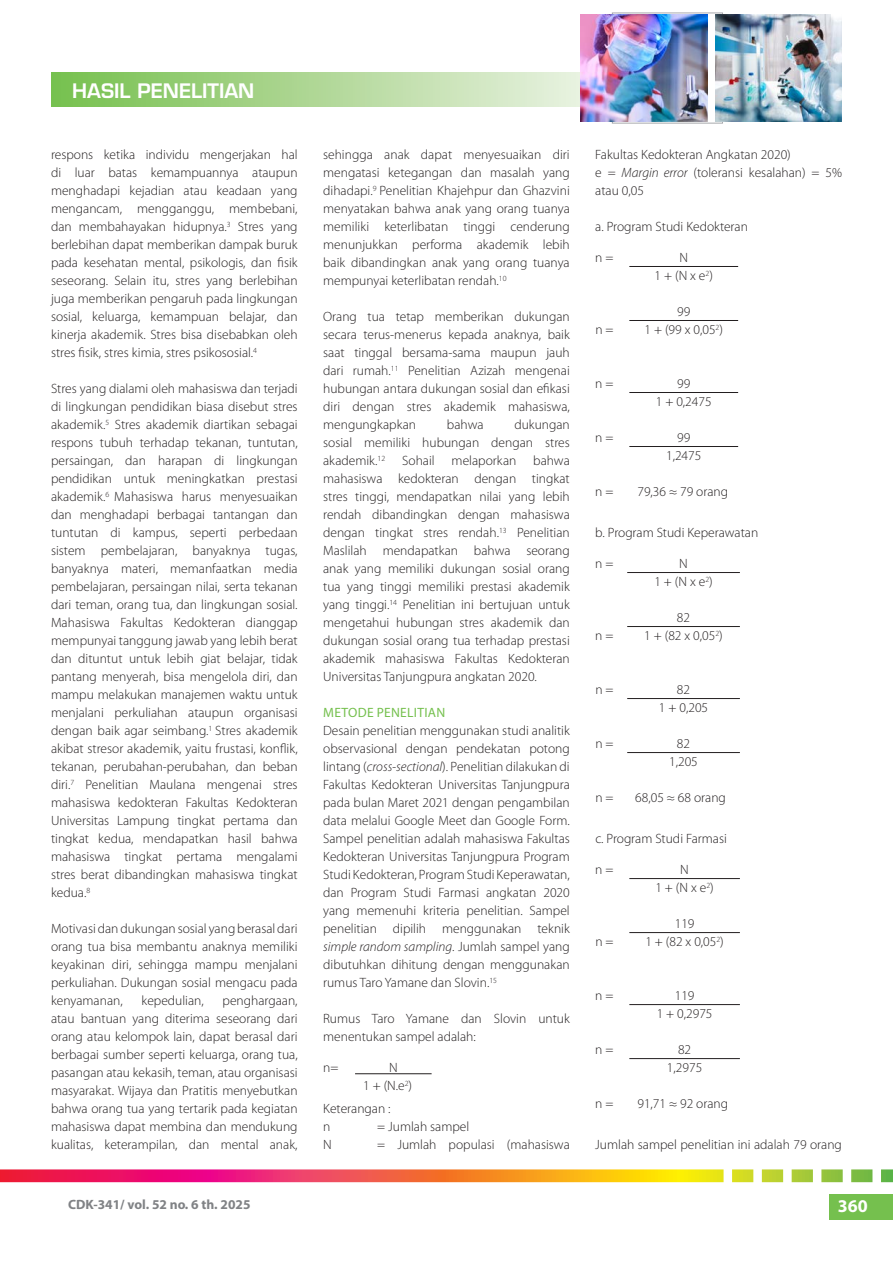
<style>
.page{position:relative;width:893px;height:1263px;background:#fff}
.page>*{position:absolute;margin:0;border:0;box-sizing:border-box;transform-origin:0 0}
.t1{font:600 19.5px "Eurostile LT Std";color:#fff}
.t2{font:700 18px "Myriad Pro";color:#fff}
.t3{font:300 13.5px/18px "Myriad Pro";color:#231f20;text-align:center}
.t4{font:700 13.5px "Myriad Pro";color:#808285}
.t5{font:13.5px "Myriad Pro";letter-spacing:.02em;color:#75c04e}
.s1{font-style:italic}
</style>
<div class="page">
<div style="left:829px;top:1194px;width:64px;height:26px;background:#75c04e"></div>
<svg style="left:0;top:1169px;width:893px;height:13px;background:#e87c50"></svg>
<hr style="left:355px;top:1073px;width:77px;height:1px;background:#231f20">
<hr style="left:629px;top:266px;width:109px;height:1px;background:#231f20">
<hr style="left:629px;top:320px;width:109px;height:1px;background:#231f20">
<hr style="left:629px;top:392px;width:109px;height:1px;background:#231f20">
<hr style="left:629px;top:446px;width:109px;height:1px;background:#231f20">
<hr style="left:627px;top:572px;width:113px;height:1px;background:#231f20">
<hr style="left:627px;top:626px;width:113px;height:1px;background:#231f20">
<hr style="left:627px;top:698px;width:113px;height:1px;background:#231f20">
<hr style="left:627px;top:752px;width:113px;height:1px;background:#231f20">
<hr style="left:629px;top:878px;width:111px;height:1px;background:#231f20">
<hr style="left:629px;top:932px;width:111px;height:1px;background:#231f20">
<hr style="left:629px;top:1004px;width:111px;height:1px;background:#231f20">
<hr style="left:629px;top:1058px;width:111px;height:1px;background:#231f20">
<svg style="left:51px;top:72px;width:530px;height:35px;background:#afd896"></svg>
<div style="left:612px;top:13px;width:111px;height:110px;border:1px solid #a8a9ad"></div>
<img style="left:716px;top:14px;width:126px;height:107px">
<img style="left:581px;top:14px;width:126px;height:107px">
<h1 class="t1" style="left:72px;top:79px;width:184px">HASIL PENELITIAN</h1>
<p class="t3" style="left:51px;top:146px;width:248px;text-align:justify">respons ketika individu mengerjakan hal di luar batas kemampuannya ataupun menghadapi kejadian atau keadaan yang mengancam, mengganggu, membebani, dan membahayakan hidupnya.<sup>3</sup> Stres yang berlebihan dapat memberikan dampak buruk pada kesehatan mental, psikologis, dan fisik seseorang. Selain itu, stres yang berlebihan juga memberikan pengaruh pada lingkungan sosial, keluarga, kemampuan belajar, dan kinerja akademik. Stres bisa disebabkan oleh stres fisik, stres kimia, stres psikososial.<sup>4</sup></p>
<p class="t3" style="left:51px;top:380px;width:248px;text-align:justify">Stres yang dialami oleh mahasiswa dan terjadi di lingkungan pendidikan biasa disebut stres akademik.<sup>5</sup> Stres akademik diartikan sebagai respons tubuh terhadap tekanan, tuntutan, persaingan, dan harapan di lingkungan pendidikan untuk meningkatkan prestasi akademik.<sup>6</sup> Mahasiswa harus menyesuaikan dan menghadapi berbagai tantangan dan tuntutan di kampus, seperti perbedaan sistem pembelajaran, banyaknya tugas, banyaknya materi, memanfaatkan media pembelajaran, persaingan nilai, serta tekanan dari teman, orang tua, dan lingkungan sosial.<br>Mahasiswa Fakultas Kedokteran dianggap mempunyai tanggung jawab yang lebih berat dan dituntut untuk lebih giat belajar, tidak pantang menyerah, bisa mengelola diri, dan mampu melakukan manajemen waktu untuk menjalani perkuliahan ataupun organisasi dengan baik agar seimbang.<sup>1</sup> Stres akademik akibat stresor akademik, yaitu frustasi, konflik, tekanan, perubahan-perubahan, dan beban diri.<sup>7</sup> Penelitian Maulana mengenai stres mahasiswa kedokteran Fakultas Kedokteran Universitas Lampung tingkat pertama dan tingkat kedua, mendapatkan hasil bahwa mahasiswa tingkat pertama mengalami stres berat dibandingkan mahasiswa tingkat kedua.<sup>8</sup></p>
<p class="t3" style="left:51px;top:920px;width:248px;text-align:justify">Motivasi dan dukungan sosial yang berasal dari orang tua bisa membantu anaknya memiliki keyakinan diri, sehingga mampu menjalani perkuliahan. Dukungan sosial mengacu pada kenyamanan,</p>
<p class="t3" style="left:51px;top:992px;width:248px;text-align:justify;text-indent:172px">penghargaan, atau bantuan yang diterima seseorang dari orang atau kelompok lain, dapat berasal dari berbagai sumber seperti keluarga, orang tua, pasangan atau kekasih, teman, atau organisasi masyarakat. Wijaya dan Pratitis menyebutkan bahwa orang tua yang tertarik pada kegiatan mahasiswa dapat membina dan mendukung kualitas, keterampilan, dan mental anak,</p>
<p class="t3" style="left:142px;top:992px;width:64px">kepedulian,</p>
<p class="t3" style="left:323px;top:146px;width:248px;text-align:justify">sehingga anak dapat menyesuaikan diri mengatasi ketegangan dan masalah yang dihadapi.<sup>9</sup> Penelitian Khajehpur dan Ghazvini menyatakan bahwa anak yang orang tuanya memiliki keterlibatan tinggi cenderung menunjukkan performa akademik lebih baik dibandingkan anak yang orang tuanya mempunyai keterlibatan rendah.<sup>10</sup></p>
<p class="t3" style="left:323px;top:308px;width:248px;text-align:justify">Orang tua tetap memberikan dukungan secara terus-menerus kepada anaknya, baik saat tinggal bersama-sama maupun jauh dari rumah.<sup>11</sup> Penelitian Azizah mengenai hubungan antara dukungan sosial dan efikasi diri dengan stres akademik mahasiswa, mengungkapkan</p>
<p class="t3" style="left:323px;top:416px;width:248px;text-align:justify;text-indent:191px">dukungan sosial memiliki hubungan dengan stres akademik.<sup>12</sup></p>
<p class="t3" style="left:447px;top:416px;width:38px">bahwa</p>
<p class="t3" style="left:323px;top:452px;width:248px;text-align:justify;text-indent:210px">bahwa mahasiswa kedokteran dengan tingkat stres tinggi, mendapatkan nilai yang lebih rendah dibandingkan dengan mahasiswa dengan tingkat stres rendah.<sup>13</sup> Penelitian Maslilah mendapatkan bahwa seorang anak yang memiliki dukungan sosial orang tua yang tinggi memiliki prestasi akademik yang tinggi.<sup>14</sup> Penelitian ini bertujuan untuk mengetahui hubungan stres akademik dan dukungan sosial orang tua terhadap prestasi akademik mahasiswa Fakultas Kedokteran Universitas Tanjungpura angkatan 2020.</p>
<p class="t5" style="left:323px;top:704px;width:123px">METODE PENELITIAN</p>
<p class="t3" style="left:323px;top:722px;width:248px;text-align:justify">Desain penelitian menggunakan studi analitik observasional dengan pendekatan potong lintang (<span class="s1">cross-sectional</span>). Penelitian dilakukan di Fakultas Kedokteran Universitas Tanjungpura pada bulan Maret 2021 dengan pengambilan data melalui Google Meet dan Google Form.<br>Sampel penelitian adalah mahasiswa Fakultas Kedokteran Universitas Tanjungpura Program Studi Kedokteran, Program Studi Keperawatan, dan Program Studi Farmasi angkatan 2020 yang memenuhi kriteria penelitian. Sampel penelitian dipilih menggunakan teknik <span class="s1">simple random sampling</span>. Jumlah sampel yang dibutuhkan dihitung dengan menggunakan rumus Taro Yamane dan Slovin.<sup>15</sup></p>
<p class="t3" style="left:323px;top:1010px;width:248px;text-align:left">Rumus Taro Yamane dan Slovin untuk menentukan sampel adalah:</p>
<p class="t3" style="left:323px;top:1059px;width:17px">n=</p>
<p class="t3" style="left:363px;top:1059px;width:51px;text-align:left;text-indent:26px">N<br>1 + (N.e<sup>2</sup>)</p>
<p class="t3" style="left:323px;top:1100px;width:69px;text-align:left">Keterangan : n</p>
<p class="t3" style="left:402px;top:452px;width:34px">Sohail</p>
<p class="t3" style="left:452px;top:452px;width:66px">melaporkan</p>
<p class="t3" style="left:377px;top:1118px;width:94px">= Jumlah sampel</p>
<p class="t3" style="left:323px;top:1136px;width:10px">N</p>
<p class="t3" style="left:377px;top:1136px;width:194px">= Jumlah populasi (mahasiswa</p>
<p class="t3" style="left:595px;top:146px;width:248px;text-align:left">Fakultas Kedokteran Angkatan 2020)<br>e = <span class="s1">Margin error</span> (toleransi kesalahan) = 5% atau 0,05</p>
<p class="t3" style="left:595px;top:218px;width:154px">a. Program Studi Kedokteran</p>
<p class="t3" style="left:595px;top:249px;width:20px">n =</p>
<p class="t3" style="left:654px;top:249px;width:60px">N<br>1 + (N x e<sup>2</sup>)</p>
<p class="t3" style="left:595px;top:321px;width:20px">n =</p>
<p class="t3" style="left:644px;top:303px;width:80px">99<br>1 + (99 x 0,05<sup>2</sup>)</p>
<p class="t3" style="left:595px;top:375px;width:20px">n =</p>
<p class="t3" style="left:656px;top:375px;width:57px">99<br>1 + 0,2475</p>
<p class="t3" style="left:595px;top:429px;width:20px">n =</p>
<p class="t3" style="left:666px;top:429px;width:37px">99<br>1,2475</p>
<p class="t3" style="left:595px;top:483px;width:20px">n =</p>
<p class="t3" style="left:637px;top:483px;width:92px">79,36 ≈ 79 orang</p>
<p class="t3" style="left:595px;top:524px;width:164px">b. Program Studi Keperawatan</p>
<p class="t3" style="left:595px;top:555px;width:20px">n =</p>
<p class="t3" style="left:654px;top:555px;width:60px">N<br>1 + (N x e<sup>2</sup>)</p>
<p class="t3" style="left:595px;top:627px;width:20px">n =</p>
<p class="t3" style="left:644px;top:609px;width:80px">82<br>1 + (82 x 0,05<sup>2</sup>)</p>
<p class="t3" style="left:595px;top:681px;width:20px">n =</p>
<p class="t3" style="left:659px;top:681px;width:51px">82<br>1 + 0,205</p>
<p class="t3" style="left:595px;top:735px;width:20px">n =</p>
<p class="t3" style="left:669px;top:735px;width:30px">82<br>1,205</p>
<p class="t3" style="left:595px;top:789px;width:20px">n =</p>
<p class="t3" style="left:635px;top:789px;width:92px">68,05 ≈ 68 orang</p>
<p class="t3" style="left:595px;top:830px;width:133px">c. Program Studi Farmasi</p>
<p class="t3" style="left:595px;top:861px;width:20px">n =</p>
<p class="t3" style="left:655px;top:861px;width:60px">N<br>1 + (N x e<sup>2</sup>)</p>
<p class="t3" style="left:595px;top:933px;width:20px">n =</p>
<p class="t3" style="left:645px;top:915px;width:80px">119<br>1 + (82 x 0,05<sup>2</sup>)</p>
<p class="t3" style="left:595px;top:987px;width:20px">n =</p>
<p class="t3" style="left:657px;top:987px;width:57px">119<br>1 + 0,2975</p>
<p class="t3" style="left:595px;top:1041px;width:20px">n =</p>
<p class="t3" style="left:667px;top:1041px;width:37px">82<br>1,2975</p>
<p class="t3" style="left:595px;top:1095px;width:20px">n =</p>
<p class="t3" style="left:637px;top:1095px;width:92px">91,71 ≈ 92 orang</p>
<p class="t3" style="left:595px;top:1136px;width:248px">Jumlah sampel penelitian ini adalah 79 orang</p>
<p class="t4" style="left:68px;top:1196px;width:184px">CDK-341/ vol. 52 no. 6 th. 2025</p>
<h2 class="t2" style="left:838px;top:1194px;width:31px">360</h2>
</div>
